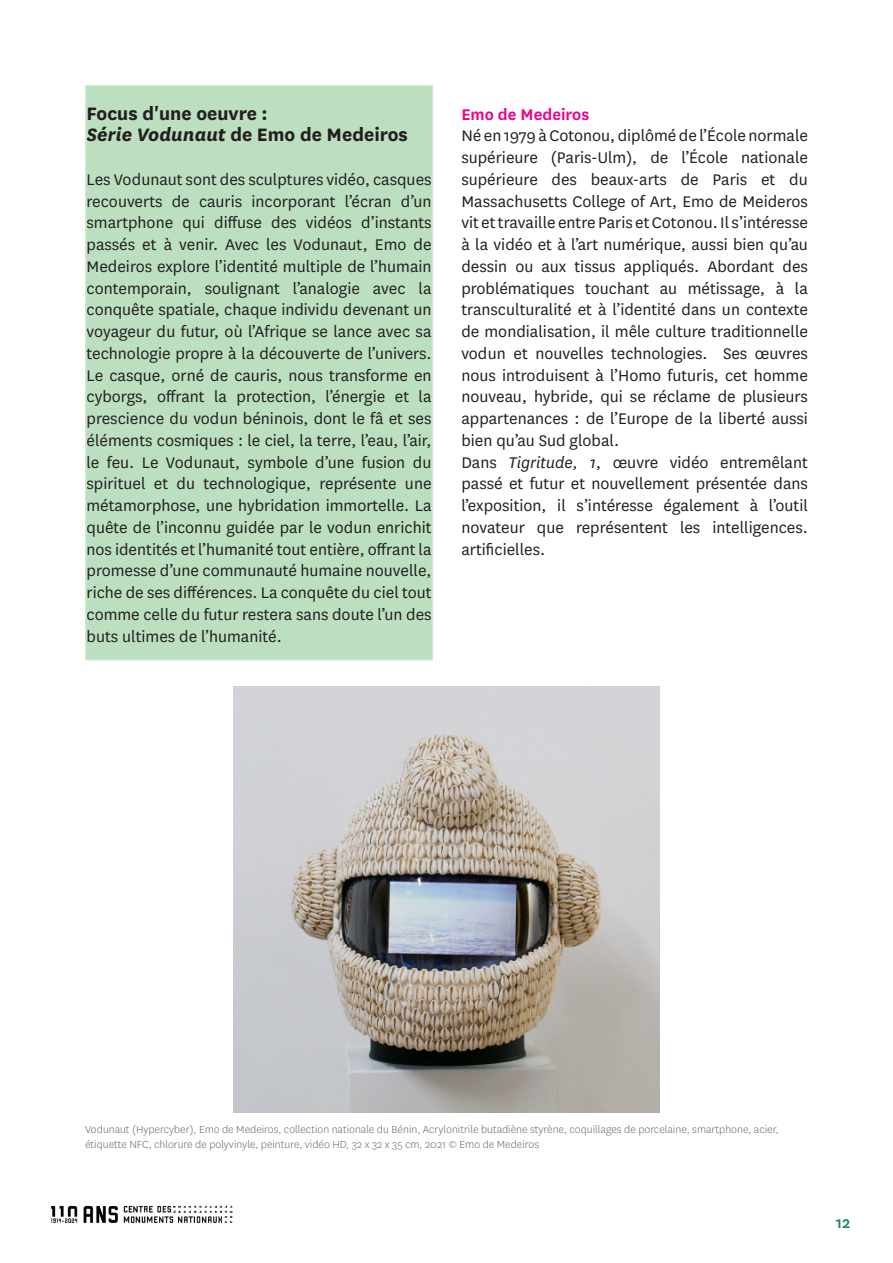
<style>
.page{position:relative;width:893px;height:1263px;background:#fff}
.page>*{position:absolute;margin:0;border:0;box-sizing:border-box;transform-origin:0 0}
.TEXTE_COURANT{font:700 21px "National";color:#231f20}
.TEXTE_COURANT-2{font:18px/21.8px "National";color:#231f20;text-align:justify}
.TEXTE_COURANT-3{font:600 18px "National";color:#ed028c}
.t1{font:500 18px "National";color:#0e875b}
.LÉGENDES{font:300 12px/15px "National";color:#6c6d70}
.s1{font-style:italic}
</style>
<div class="page">
<img style="left:51px;top:1205px;width:182px;height:18px">
<div style="left:86px;top:86px;width:346px;height:574px;background:#bcdfbf"></div>
<div style="left:85px;top:85px;width:348px;height:575px;border:2px solid #cee7d0"></div>
<img style="left:234px;top:687px;width:425px;height:426px">
<p class="TEXTE_COURANT" style="left:87px;top:98px;width:183px">Focus d'une oeuvre :</p>
<p class="TEXTE_COURANT" style="left:87px;top:120px;width:323px"><span class="s1">Série Vodunaut</span> de Emo de Medeiros</p>
<p class="TEXTE_COURANT-2" style="left:87px;top:168px;width:347px">Les Vodunaut sont des sculptures vidéo, casques recouverts de cauris incorporant l’écran d’un smartphone qui diffuse des vidéos d’instants passés et à venir. Avec les Vodunaut, Emo de Medeiros explore l’identité multiple de l’humain contemporain, soulignant l’analogie avec la conquête spatiale, chaque individu devenant un voyageur du futur, où l’Afrique se lance avec sa technologie propre à la découverte de l’univers.<br>Le casque, orné de cauris, nous transforme en cyborgs, offrant la protection, l’énergie et la prescience du vodun béninois, dont le fâ et ses éléments cosmiques : le ciel, la terre, l’eau, l’air, le feu. Le Vodunaut, symbole d’une fusion du spirituel et du technologique, représente une métamorphose, une hybridation immortelle. La quête de l’inconnu guidée par le vodun enrichit nos identités et l’humanité tout entière, offrant la promesse d’une communauté humaine nouvelle, riche de ses différences. La conquête du ciel tout comme celle du futur restera sans doute l’un des buts ultimes de l’humanité.</p>
<p class="TEXTE_COURANT-3" style="left:461px;top:102px;width:129px">Emo de Medeiros</p>
<p class="TEXTE_COURANT-2" style="left:461px;top:124px;width:348px">Né en 1979 à Cotonou, diplômé de l’École normale supérieure (Paris-Ulm), de l’École nationale supérieure des beaux-arts de Paris et du Massachusetts College of Art, Emo de Meideros vit et travaille entre Paris et Cotonou. Il s’intéresse à la vidéo et à l’art numérique, aussi bien qu’au dessin ou aux tissus appliqués. Abordant des problématiques touchant au métissage, à la transculturalité et à l’identité dans un contexte de mondialisation, il mêle culture traditionnelle vodun et nouvelles technologies. Ses œuvres nous introduisent à l’Homo futuris, cet homme nouveau, hybride, qui se réclame de plusieurs appartenances : de l’Europe de la liberté aussi bien qu’au Sud global.</p>
<p class="TEXTE_COURANT-2" style="left:461px;top:450px;width:348px">Dans <span class="s1">Tigritude, 1</span>, œuvre vidéo entremêlant passé et futur et nouvellement présentée dans l’exposition, il s’intéresse également à l’outil novateur que représentent les intelligences. artificielles.</p>
<p class="LÉGENDES" style="left:85px;top:1122px;width:695px">Vodunaut (Hypercyber), Emo de Medeiros, collection nationale du Bénin, Acrylonitrile butadiène styrène, coquillages de porcelaine, smartphone, acier, étiquette NFC, chlorure de polyvinyle, peinture, vidéo HD, 32 x 32 x 35 cm, 2021 © Emo de Medeiros</p>
<p class="t1" style="left:836px;top:1211px;width:16px">12</p>
</div>
